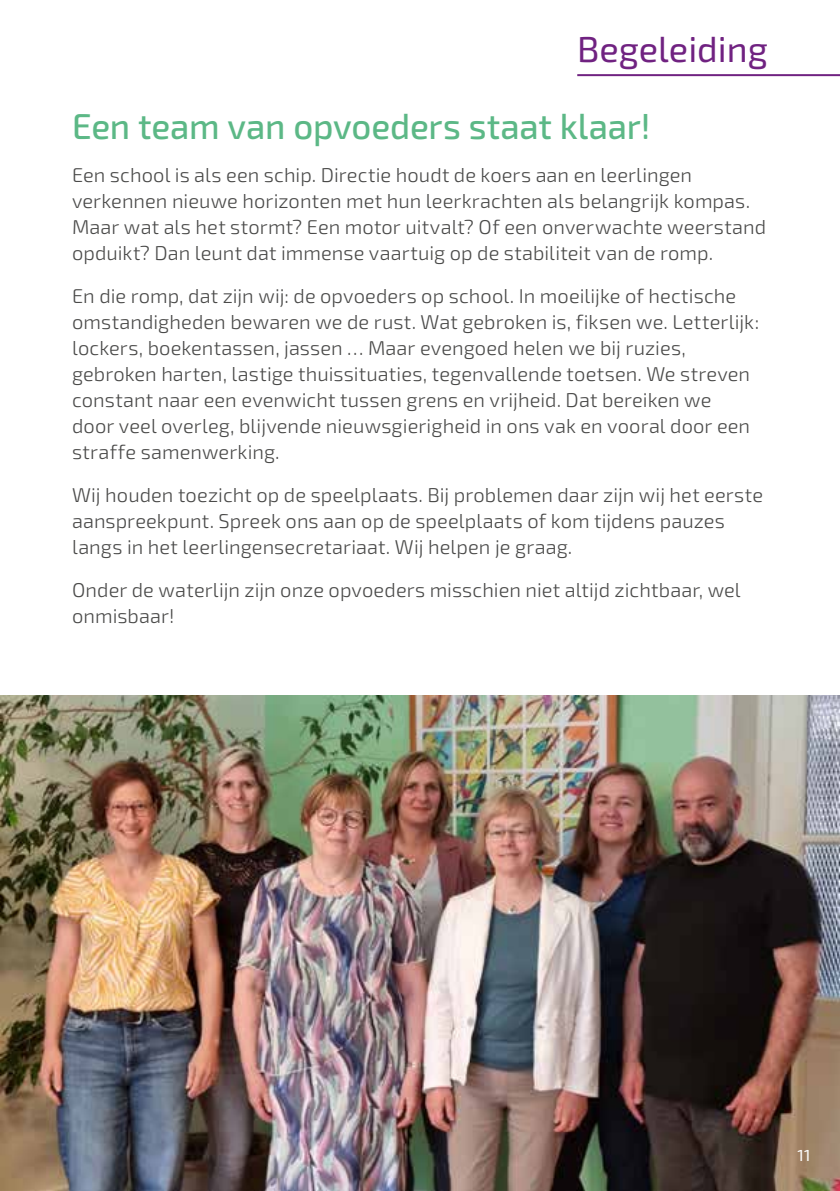
<style>
.page{position:relative;width:840px;height:1191px;background:#fff}
.page>*{position:absolute;margin:0;border:0;box-sizing:border-box;transform-origin:0 0}
.t1{font:500 36px "Exo 2";letter-spacing:-.005em;color:#5cb886}
.t2{font:36px "Exo 2";color:#702281}
.t3{font:300 20px/26px "Exo 2";letter-spacing:.005em;color:#4a4a49}
.t4{font:16px "Exo 2";color:#fff}
</style>
<div class="page">
<hr style="left:577px;top:74px;width:262px;height:2px;background:#702281">
<img style="left:0;top:696px;width:839px;height:495px">
<h1 class="t2" style="left:577px;top:34px;width:192px">Begeleiding</h1>
<h1 class="t1" style="left:72px;top:110px;width:579px">Een team van opvoeders staat klaar!</h1>
<p class="t3" style="left:72px;top:163px;width:695px">Een school is als een schip. Directie houdt de koers aan en leerlingen verkennen nieuwe horizonten met hun leerkrachten als belangrijk kompas.<br>Maar wat als het stormt? Een motor uitvalt? Of een onverwachte weerstand opduikt? Dan leunt dat immense vaartuig op de stabiliteit van de romp.</p>
<p class="t3" style="left:72px;top:284px;width:688px">En die romp, dat zijn wij: de opvoeders op school. In moeilijke of hectische omstandigheden bewaren we de rust. Wat gebroken is, fiksen we. Letterlijk: lockers, boekentassen, jassen … Maar evengoed helen we bij ruzies, gebroken harten, lastige thuissituaties, tegenvallende toetsen. We streven constant naar een evenwicht tussen grens en vrijheid. Dat bereiken we<br>door veel overleg, blijvende nieuwsgierigheid in ons vak en vooral door een straffe samenwerking.</p>
<p class="t3" style="left:72px;top:483px;width:692px">Wij houden toezicht op de speelplaats. Bij problemen daar zijn wij het eerste aanspreekpunt. Spreek ons aan op de speelplaats of kom tijdens pauzes langs in het leerlingensecretariaat. Wij helpen je graag.</p>
<p class="t3" style="left:72px;top:578px;width:669px">Onder de waterlijn zijn onze opvoeders misschien niet altijd zichtbaar, wel onmisbaar!</p>
<p class="t4" style="left:797px;top:1148px;width:14px">11</p>
</div>
